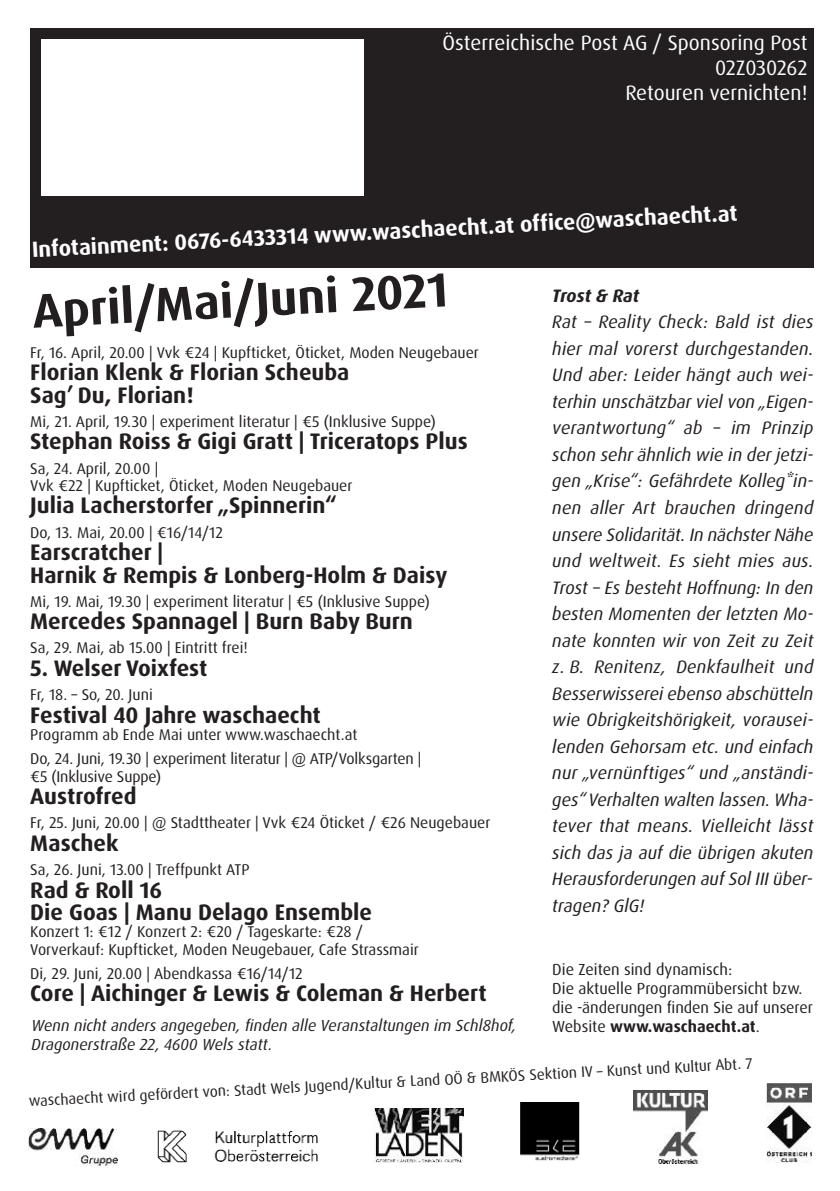
<style>
.page{position:relative;width:840px;height:1191px;background:#fff}
.page>*{position:absolute;margin:0;border:0;box-sizing:border-box;transform-origin:0 0}
.t1{font:700 48px "Dax OT";color:#231f20}
.t2{font:700 22.4px/22.4px "Dax OT";color:#231f20}
.t3{font:700 22px "Dax OT";color:#fff}
.t4{font:20.8px/25px "Dax OT";color:#fff;text-align:right}
.t5{font:italic 18px/26.6px "Dax OT";color:#231f20;text-align:justify}
.t6{font:italic 700 18px "Dax OT";letter-spacing:-.01em;color:#231f20}
.t7{font:16px/19.2px "Dax OT";color:#231f20}
.t8{font:italic 16px/19.2px "Dax OT";color:#231f20}
.t9{font:15.6px/17.2px "Dax OT";color:#231f20}
.t10{font:15.2px "Dax OT";color:#231f20}
.s1{font-weight:700}
</style>
<div class="page">
<div style="left:30px;top:28px;width:783px;height:240px;background:#231f20"></div>
<img style="left:157px;top:1130px;width:160px;height:32px">
<img style="left:374px;top:1109px;width:89px;height:53px">
<svg style="left:766px;top:1162px;width:40px;height:1px"></svg>
<img style="left:766px;top:1083px;width:45px;height:79px">
<img style="left:633px;top:1090px;width:74px;height:74px">
<img style="left:520px;top:1102px;width:60px;height:59px">
<img style="left:28px;top:1128px;width:89px;height:37px">
<div style="left:42px;top:40px;width:322px;height:156px;background:#fff"></div>
<p class="t4" style="left:442px;top:32px;width:366px">Österreichische Post AG / Sponsoring Post<br>02Z030262<br>Retouren vernichten!</p>
<p class="t3" style="left:31px;top:240px;width:707px;rotate:-3deg">Infotainment: 0676-6433314 www.waschaecht.at office@waschaecht.at</p>
<h1 class="t1" style="left:31px;top:290px;width:417px;rotate:-3deg">April/Mai/Juni 2021</h1>
<p class="t9" style="left:30px;top:344px;width:450px">Fr, 16. April, 20.00 | Vvk €24 | Kupfticket, Öticket, Moden Neugebauer</p>
<p class="t2" style="left:30px;top:362px;width:320px">Florian Klenk &amp; Florian Scheuba<br>Sag’ Du, Florian!</p>
<p class="t9" style="left:30px;top:414px;width:407px">Mi, 21. April, 19.30 | experiment literatur | €5 (Inklusive Suppe)</p>
<p class="t2" style="left:30px;top:432px;width:439px">Stephan Roiss &amp; Gigi Gratt | Triceratops Plus</p>
<p class="t9" style="left:30px;top:460px;width:323px">Sa, 24. April, 20.00 |<br>Vvk €22 | Kupfticket, Öticket, Moden Neugebauer</p>
<p class="t2" style="left:30px;top:496px;width:308px">Julia Lacherstorfer „Spinnerin“</p>
<p class="t9" style="left:30px;top:524px;width:194px">Do, 13. Mai, 20.00 | €16/14/12</p>
<p class="t2" style="left:30px;top:542px;width:418px">Earscratcher |<br>Harnik &amp; Rempis &amp; Lonberg-Holm &amp; Daisy</p>
<p class="t9" style="left:30px;top:593px;width:401px">Mi, 19. Mai, 19.30 | experiment literatur | €5 (Inklusive Suppe)</p>
<p class="t2" style="left:30px;top:611px;width:384px">Mercedes Spannagel | Burn Baby Burn</p>
<p class="t9" style="left:30px;top:640px;width:219px">Sa, 29. Mai, ab 15.00 | Eintritt frei!</p>
<p class="t2" style="left:30px;top:658px;width:178px">5. Welser Voixfest</p>
<p class="t9" style="left:30px;top:687px;width:124px">Fr, 18. – So, 20. Juni</p>
<p class="t2" style="left:30px;top:705px;width:292px">Festival 40 Jahre waschaecht</p>
<p class="t9" style="left:30px;top:723px;width:392px;line-height:24.2px">Programm ab Ende Mai unter www.waschaecht.at<br>Do, 24. Juni, 19.30 | experiment literatur | @ ATP/Volksgarten |</p>
<p class="t9" style="left:30px;top:768px;width:132px">€5 (Inklusive Suppe)</p>
<p class="t2" style="left:30px;top:786px;width:108px">Austrofred</p>
<p class="t9" style="left:30px;top:815px;width:461px">Fr, 25. Juni, 20.00 | @ Stadttheater | Vvk €24 Öticket / €26 Neugebauer</p>
<p class="t2" style="left:30px;top:833px;width:90px">Maschek</p>
<p class="t9" style="left:30px;top:862px;width:221px">Sa, 26. Juni, 13.00 | Treffpunkt ATP</p>
<p class="t2" style="left:30px;top:880px;width:343px">Rad &amp; Roll 16<br>Die Goas | Manu Delago Ensemble</p>
<p class="t9" style="left:30px;top:924px;width:390px">Konzert 1: €12 / Konzert 2: €20 / Tageskarte: €28 /<br>Vorverkauf: Kupfticket, Moden Neugebauer, Cafe Strassmair</p>
<p class="t9" style="left:30px;top:966px;width:274px">Di, 29. Juni, 20.00 | Abendkassa €16/14/12</p>
<p class="t2" style="left:30px;top:984px;width:457px">Core | Aichinger &amp; Lewis &amp; Coleman &amp; Herbert</p>
<p class="t8" style="left:31px;top:1017px;width:486px">Wenn nicht anders angegeben, finden alle Veranstaltungen im Schl8hof,<br>Dragonerstraße 22, 4600 Wels statt.</p>
<p class="t6" style="left:552px;top:289px;width:88px">Trost &amp; Rat</p>
<p class="t5" style="left:552px;top:311px;width:263px">Rat – Reality Check: Bald ist dies hier mal vorerst durchgestanden.<br>Und aber: Leider hängt auch wei&shy;terhin unschätzbar viel von „Eigen&shy;verantwortung“ ab – im Prinzip schon sehr ähnlich wie in der jetzi&shy;gen „Krise“: Gefährdete Kolleg*in&shy;nen aller Art brauchen dringend unsere Solidarität. In nächster Nähe und weltweit. Es sieht mies aus.<br>Trost – Es besteht Hoffnung: In den besten Momenten der letzten Mo&shy;nate konnten wir von Zeit zu Zeit z. B. Renitenz, Denkfaulheit und Besserwisserei ebenso abschütteln wie Obrigkeitshörigkeit, vorausei&shy;lenden Gehorsam etc. und einfach nur „vernünftiges“ und „anständi&shy;ges“Verhalten walten lassen. Wha&shy;tever that means. Vielleicht lässt sich das ja auf die übrigen akuten Herausforderungen auf Sol III über&shy;tragen? GlG!</p>
<p class="t7" style="left:552px;top:960px;width:262px">Die Zeiten sind dynamisch:<br>Die aktuelle Programmübersicht bzw. die -änderungen finden Sie auf unserer Website <span class="s1">www.waschaecht.at</span>.</p>
<p class="t10" style="left:28px;top:1094px;width:726px;rotate:-3deg">waschaecht wird gefördert von: Stadt Wels Jugend/Kultur &amp; Land OÖ &amp; BMKÖS Sektion IV – Kunst und Kultur Abt. 7</p>
</div>
